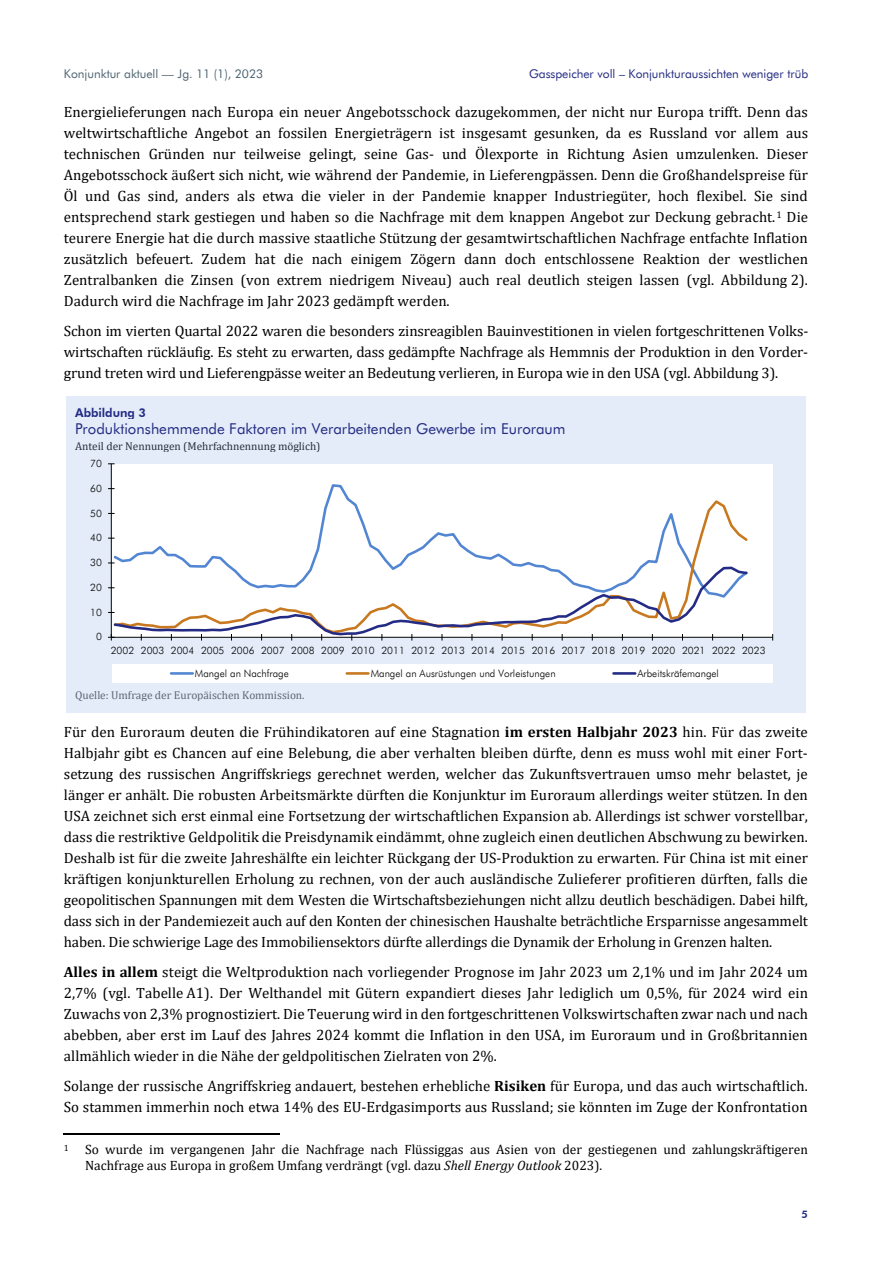
<style>
.page{position:relative;width:893px;height:1263px;background:#fff}
.page>*{position:absolute;margin:0;border:0;box-sizing:border-box;transform-origin:0 0}
.t1{font:15px/21px "Cambria";color:#000;text-align:justify}
.t2{font:15px "Futura BT";color:#242b84}
.t3{font:13.5px/15.9px "Cambria";color:#000}
.t4{font:12px "Futura BT";letter-spacing:-.005em;color:#242b84}
.t5{font:12px "Futura BT";letter-spacing:-.005em;color:#4e6471}
.t6{font:800 12px "Futura BT";letter-spacing:-.005em;color:#242b84}
.t7{font:11.4px "Cambria";color:#28313c}
.t8{font:11.4px "Cambria";color:#5f6972}
.t9{font:800 10.5px "Futura BT";color:#242b84}
.t10{font:300 10.2px "Futura BT";letter-spacing:-.005em;color:#000}
.s1{font-weight:700}
.s2{font-style:italic}
</style>
<div class="page">
<hr style="left:64px;top:1133px;width:216px;height:1px;background:#000">
<div style="left:67px;top:397px;width:738px;height:22px;background:#e3ecf8"></div>
<hr style="left:67px;top:396px;width:738px;height:1px;background:#e3ecf8">
<div style="left:67px;top:419px;width:738px;height:18px;background:#e3ecf8"></div>
<div style="left:67px;top:437px;width:738px;height:15px;background:#e3ecf8"></div>
<svg style="left:66px;top:396px;width:1px;height:56px"></svg>
<svg style="left:805px;top:396px;width:1px;height:56px"></svg>
<div style="left:67px;top:452px;width:738px;height:234px;background:#e3ecf8"></div>
<hr style="left:66px;top:452px;width:1px;height:234px;background:#e3ecf8">
<hr style="left:805px;top:452px;width:1px;height:234px;background:#e3ecf8">
<div style="left:67px;top:686px;width:738px;height:15px;background:#e3ecf8"></div>
<div style="left:67px;top:701px;width:738px;height:12px;background:#e3ecf8"></div>
<svg style="left:66px;top:686px;width:1px;height:27px"></svg>
<svg style="left:805px;top:686px;width:1px;height:27px"></svg>
<div style="left:111px;top:464px;width:662px;height:173px;background:#fff"></div>
<hr style="left:111px;top:464px;width:1px;height:173px;background:#000">
<hr style="left:111px;top:637px;width:662px;height:1px;background:#000">
<svg style="left:108px;top:634px;width:7px;height:6px"></svg>
<svg style="left:112px;top:498px;width:636px;height:67px"></svg>
<svg style="left:112px;top:565px;width:637px;height:72px"></svg>
<div style="left:113px;top:664px;width:660px;height:19px;background:#fff"></div>
<hr style="left:171px;top:672px;width:22px;height:3px;background:#5286d2">
<hr style="left:347px;top:672px;width:21px;height:3px;background:#c8781e">
<hr style="left:614px;top:672px;width:21px;height:3px;background:#242b84">
<p class="t5" style="left:64px;top:67px;width:201px">Konjunktur aktuell — Jg. 11 (1), 2023</p>
<p class="t4" style="left:529px;top:67px;width:281px">Gasspeicher voll – Konjunkturaussichten weniger trüb</p>
<p class="t1" style="left:64px;top:102px;width:746px">Energielieferungen nach Europa ein neuer Angebotsschock dazugekommen, der nicht nur Europa trifft. Denn das weltwirtschaftliche Angebot an fossilen Energieträgern ist insgesamt gesunken, da es Russland vor allem aus technischen Gründen nur teilweise gelingt, seine Gas- und Ölexporte in Richtung Asien umzulenken. Dieser Angebotsschock äußert sich nicht, wie während der Pandemie, in Lieferengpässen. Denn die Großhandelspreise für Öl und Gas sind, anders als etwa die vieler in der Pandemie knapper Industriegüter, hoch flexibel. Sie sind entsprechend stark gestiegen und haben so die Nachfrage mit dem knappen Angebot zur Deckung gebracht.<sup>1</sup> Die teurere Energie hat die durch massive staatliche Stützung der gesamtwirtschaftlichen Nachfrage entfachte Inflation zusätzlich befeuert. Zudem hat die nach einigem Zögern dann doch entschlossene Reaktion der westlichen Zentralbanken die Zinsen (von extrem niedrigem Niveau) auch real deutlich steigen lassen (vgl. Abbildung 2).<br>Dadurch wird die Nachfrage im Jahr 2023 gedämpft werden.</p>
<p class="t1" style="left:64px;top:320px;width:746px">Schon im vierten Quartal 2022 waren die besonders zinsreagiblen Bauinvestitionen in vielen fortgeschrittenen Volks&shy;wirtschaften rückläufig. Es steht zu erwarten, dass gedämpfte Nachfrage als Hemmnis der Produktion in den Vorder&shy;grund treten wird und Lieferengpässe weiter an Bedeutung verlieren, in Europa wie in den USA (vgl. Abbildung 3).</p>
<p class="t6" style="left:75px;top:405px;width:72px">Abbildung 3</p>
<p class="t2" style="left:75px;top:419px;width:492px">Produktionshemmende Faktoren im Verarbeitenden Gewerbe im Euroraum</p>
<p class="t7" style="left:75px;top:439px;width:247px">Anteil der Nennungen (Mehrfachnennung möglich)</p>
<p class="t10" style="left:90px;top:457px;width:13px">70</p>
<p class="t10" style="left:90px;top:482px;width:13px">60</p>
<p class="t10" style="left:90px;top:506px;width:13px">50</p>
<p class="t10" style="left:90px;top:531px;width:13px">40</p>
<p class="t10" style="left:90px;top:556px;width:13px">30</p>
<p class="t10" style="left:90px;top:581px;width:13px">20</p>
<p class="t10" style="left:90px;top:605px;width:13px">10</p>
<p class="t10" style="left:96px;top:630px;width:7px">0</p>
<p class="t10" style="left:111px;top:643px;width:656px">2002 2003 2004 2005 2006 2007 2008 2009 2010 2011 2012 2013 2014 2015 2016 2017 2018 2019 2020 2021 2022 2023</p>
<p class="t10" style="left:195px;top:666px;width:95px">Mangel an Nachfrage</p>
<p class="t10" style="left:371px;top:666px;width:186px">Mangel an Ausrüstungen und Vorleistungen</p>
<p class="t10" style="left:638px;top:666px;width:83px">Arbeitskräfemangel</p>
<p class="t8" style="left:75px;top:688px;width:231px">Quelle: Umfrage der Europäischen Kommission.</p>
<p class="t1" style="left:64px;top:721px;width:746px">Für den Euroraum deuten die Frühindikatoren auf eine Stagnation <span class="s1">im ersten Halbjahr 2023</span> hin. Für das zweite Halbjahr gibt es Chancen auf eine Belebung, die aber verhalten bleiben dürfte, denn es muss wohl mit einer Fort&shy;setzung des russischen Angriffskriegs gerechnet werden, welcher das Zukunftsvertrauen umso mehr belastet, je länger er anhält. Die robusten Arbeitsmärkte dürften die Konjunktur im Euroraum allerdings weiter stützen. In den USA zeichnet sich erst einmal eine Fortsetzung der wirtschaftlichen Expansion ab. Allerdings ist schwer vorstellbar, dass die restriktive Geldpolitik die Preisdynamik eindämmt, ohne zugleich einen deutlichen Abschwung zu bewirken.<br>Deshalb ist für die zweite Jahreshälfte ein leichter Rückgang der US-Produktion zu erwarten. Für China ist mit einer kräftigen konjunkturellen Erholung zu rechnen, von der auch ausländische Zulieferer profitieren dürften, falls die geopolitischen Spannungen mit dem Westen die Wirtschaftsbeziehungen nicht allzu deutlich beschädigen. Dabei hilft, dass sich in der Pandemiezeit auch auf den Konten der chinesischen Haushalte beträchtliche Ersparnisse angesammelt haben. Die schwierige Lage des Immobiliensektors dürfte allerdings die Dynamik der Erholung in Grenzen halten.</p>
<p class="t1" style="left:64px;top:961px;width:746px"><span class="s1">Alles in allem</span> steigt die Weltproduktion nach vorliegender Prognose im Jahr 2023 um 2,1% und im Jahr 2024 um 2,7% (vgl. Tabelle A1). Der Welthandel mit Gütern expandiert dieses Jahr lediglich um 0,5%, für 2024 wird ein Zuwachs von 2,3% prognostiziert. Die Teuerung wird in den fortgeschrittenen Volkswirtschaften zwar nach und nach abebben, aber erst im Lauf des Jahres 2024 kommt die Inflation in den USA, im Euroraum und in Großbritannien allmählich wieder in die Nähe der geldpolitischen Zielraten von 2%.</p>
<p class="t1" style="left:64px;top:1075px;width:746px">Solange der russische Angriffskrieg andauert, bestehen erhebliche <span class="s1">Risiken</span> für Europa, und das auch wirtschaftlich.<br>So stammen immerhin noch etwa 14% des EU-Erdgasimports aus Russland; sie könnten im Zuge der Konfrontation</p>
<p class="t3" style="left:85px;top:1142px;width:724px;text-indent:-21px"><sup>1</sup> So wurde im vergangenen Jahr die Nachfrage nach Flüssiggas aus Asien von der gestiegenen und zahlungskräftigeren<br>Nachfrage aus Europa in großem Umfang verdrängt (vgl. dazu <span class="s2">Shell Energy Outlook</span> 2023).</p>
<p class="t9" style="left:801px;top:1208px;width:8px">5</p>
</div>
